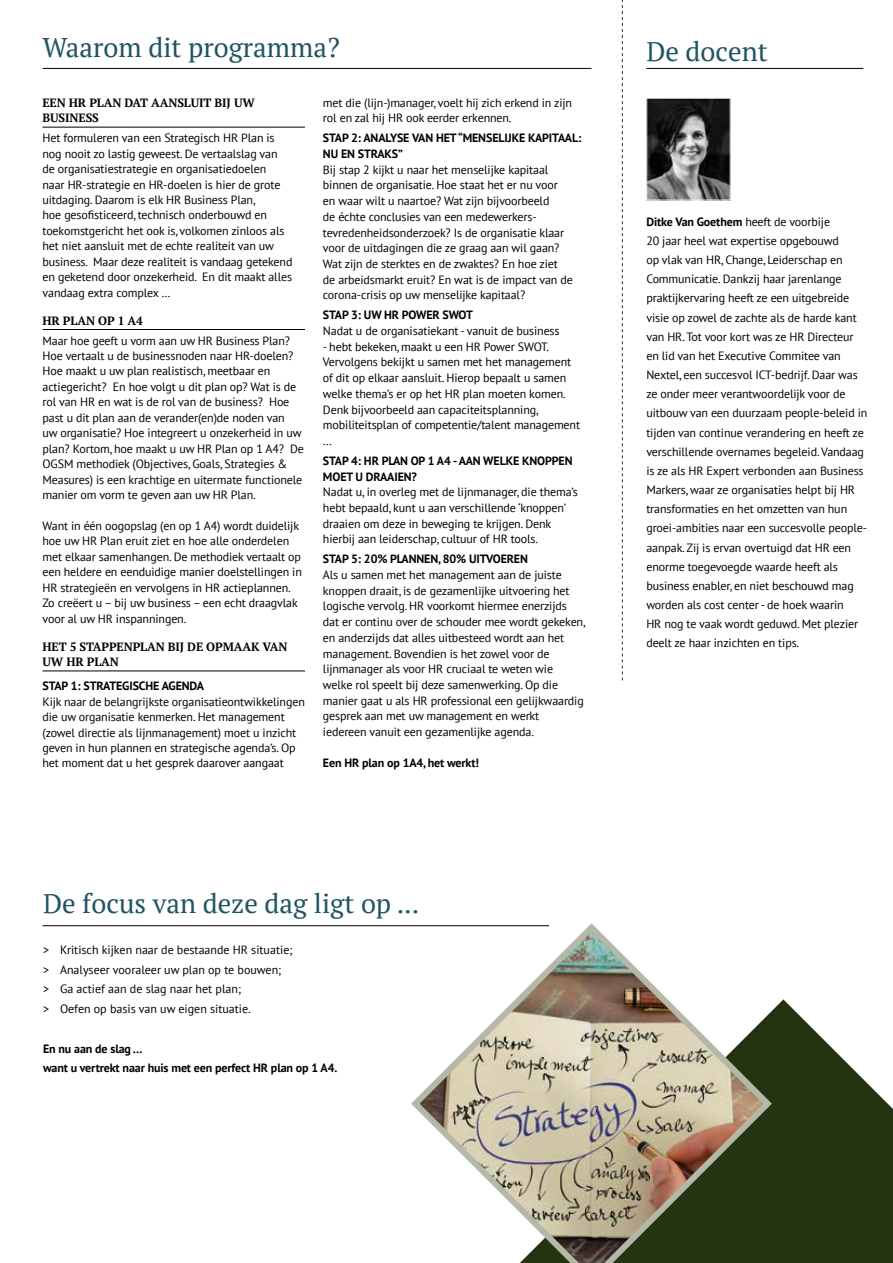
<style>
.page{position:relative;width:893px;height:1263px;background:#fff}
.page>*{position:absolute;margin:0;border:0;box-sizing:border-box;transform-origin:0 0}
.t1{font:27px "PT Serif";color:#215464}
.t2{font:12px/15.5px "PT Sans";letter-spacing:-.01em;color:#000}
.t3{font:700 12px/15.8px "PT Sans";letter-spacing:-.01em;color:#000}
.t4{font:700 12px/15.5px "PT Serif";letter-spacing:-.01em;color:#000}
.s1{font-weight:700}
</style>
<div class="page">
<svg style="left:776px;top:999px;width:117px;height:264px;fill:#233413"></svg>
<hr style="left:43px;top:68px;width:548px;height:1px;background:#000">
<hr style="left:646px;top:68px;width:217px;height:1px;background:#000">
<svg style="left:622px;top:0;width:1px;height:680px"></svg>
<hr style="left:43px;top:925px;width:506px;height:1px;background:#000">
<img style="left:407px;top:923px;width:369px;height:340px">
<hr style="left:43px;top:127px;width:262px;height:1px;background:#000">
<hr style="left:43px;top:329px;width:262px;height:1px;background:#000">
<hr style="left:43px;top:670px;width:262px;height:1px;background:#000">
<img style="left:648px;top:100px;width:81px;height:98px">
<div style="left:646px;top:98px;width:85px;height:102px;border:1px solid #fff"></div>
<h1 class="t1" style="left:43px;top:30px;width:299px">Waarom dit programma?</h1>
<h1 class="t1" style="left:646px;top:34px;width:123px">De docent</h1>
<p class="t4" style="left:43px;top:95px;width:214px">EEN HR PLAN DAT AANSLUIT BIJ UW<br>BUSINESS</p>
<p class="t2" style="left:43px;top:130px;width:251px">Het formuleren van een Strategisch HR Plan is nog nooit zo lastig geweest. De vertaalslag van de organisatiestrategie en organisatiedoelen<br>naar HR-strategie en HR-doelen is hier de grote uitdaging. Daarom is elk HR Business Plan,<br>hoe gesofisticeerd, technisch onderbouwd en toekomstgericht het ook is, volkomen zinloos als het niet aansluit met de echte realiteit van uw business. Maar deze realiteit is vandaag getekend en geketend door onzekerheid. En dit maakt alles vandaag extra complex …</p>
<p class="t4" style="left:43px;top:313px;width:102px">HR PLAN OP 1 A4</p>
<p class="t2" style="left:43px;top:332px;width:263px">Maar hoe geeft u vorm aan uw HR Business Plan?<br>Hoe vertaalt u de businessnoden naar HR-doelen?<br>Hoe maakt u uw plan realistisch, meetbaar en actiegericht? En hoe volgt u dit plan op? Wat is de rol van HR en wat is de rol van de business? Hoe past u dit plan aan de verander(en)de noden van<br>uw organisatie? Hoe integreert u onzekerheid in uw plan? Kortom, hoe maakt u uw HR Plan op 1 A4? De OGSM methodiek (Objectives, Goals, Strategies &amp; Measures) is een krachtige en uitermate functionele manier om vorm te geven aan uw HR Plan.</p>
<p class="t2" style="left:43px;top:518px;width:261px">Want in één oogopslag (en op 1 A4) wordt duidelijk hoe uw HR Plan eruit ziet en hoe alle onderdelen met elkaar samenhangen. De methodiek vertaalt op een heldere en eenduidige manier doelstellingen in HR strategieën en vervolgens in HR actieplannen.<br>Zo creëert u – bij uw business – een echt draagvlak voor al uw HR inspanningen.</p>
<p class="t4" style="left:43px;top:639px;width:246px">HET 5 STAPPENPLAN BIJ DE OPMAAK VAN<br>UW HR PLAN</p>
<p class="t3" style="left:43px;top:678px;width:163px">STAP 1: STRATEGISCHE AGENDA</p>
<p class="t2" style="left:43px;top:693px;width:264px">Kijk naar de belangrijkste organisatieontwikkelingen die uw organisatie kenmerken. Het management (zowel directie als lijnmanagement) moet u inzicht geven in hun plannen en strategische agenda’s. Op het moment dat u het gesprek daarover aangaat</p>
<p class="t2" style="left:323px;top:94px;width:251px">met die (lijn-)manager, voelt hij zich erkend in zijn rol en zal hij HR ook eerder erkennen.</p>
<p class="t3" style="left:323px;top:130px;width:260px">STAP 2: ANALYSE VAN HET “MENSELIJKE KAPITAAL:<br>NU EN STRAKS”</p>
<p class="t2" style="left:323px;top:161px;width:251px">Bij stap 2 kijkt u naar het menselijke kapitaal binnen de organisatie. Hoe staat het er nu voor en waar wilt u naartoe? Wat zijn bijvoorbeeld<br>de échte conclusies van een medewerkers&shy;tevredenheidsonderzoek? Is de organisatie klaar voor de uitdagingen die ze graag aan wil gaan?<br>Wat zijn de sterktes en de zwaktes? En hoe ziet de arbeidsmarkt eruit? En wat is de impact van de corona-crisis op uw menselijke kapitaal?</p>
<p class="t3" style="left:323px;top:307px;width:151px">STAP 3: UW HR POWER SWOT</p>
<p class="t2" style="left:323px;top:323px;width:238px">Nadat u de organisatiekant - vanuit de business</p>
<p class="t2" style="left:323px;top:338px;width:259px">- hebt bekeken, maakt u een HR Power SWOT.<br>Vervolgens bekijkt u samen met het management of dit op elkaar aansluit. Hierop bepaalt u samen welke thema’s er op het HR plan moeten komen.<br>Denk bijvoorbeeld aan capaciteitsplanning, mobiliteitsplan of competentie/talent management …</p>
<p class="t3" style="left:323px;top:452px;width:251px">STAP 4: HR PLAN OP 1 A4 - AAN WELKE KNOPPEN<br>MOET U DRAAIEN?</p>
<p class="t2" style="left:323px;top:484px;width:257px">Nadat u, in overleg met de lijnmanager, die thema’s hebt bepaald, kunt u aan verschillende ‘knoppen’ draaien om deze in beweging te krijgen. Denk hierbij aan leiderschap, cultuur of HR tools.</p>
<p class="t3" style="left:323px;top:551px;width:206px">STAP 5: 20% PLANNEN, 80% UITVOEREN</p>
<p class="t2" style="left:323px;top:567px;width:264px">Als u samen met het management aan de juiste knoppen draait, is de gezamenlijke uitvoering het logische vervolg. HR voorkomt hiermee enerzijds dat er continu over de schouder mee wordt gekeken, en anderzijds dat alles uitbesteed wordt aan het management. Bovendien is het zowel voor de lijnmanager als voor HR cruciaal te weten wie welke rol speelt bij deze samenwerking. Op die manier gaat u als HR professional een gelijkwaardig gesprek aan met uw management en werkt iedereen vanuit een gezamenlijke agenda.</p>
<p class="t3" style="left:323px;top:755px;width:158px">Een HR plan op 1A4, het werkt!</p>
<h1 class="t1" style="left:43px;top:886px;width:378px">De focus van deze dag ligt op ...</h1>
<p class="t2" style="left:43px;top:939px;width:251px;line-height:19.8px">&gt; Kritisch kijken naar de bestaande HR situatie; &gt; Analyseer vooraleer uw plan op te bouwen;<br>&gt; Ga actief aan de slag naar het plan;<br>&gt; Oefen op basis van uw eigen situatie.</p>
<p class="t3" style="left:43px;top:1038px;width:296px;line-height:19.8px">En nu aan de slag …<br>want u vertrekt naar huis met een perfect HR plan op 1 A4.</p>
<p class="t2" style="left:646px;top:212px;width:223px;line-height:19.2px"><span class="s1">Ditke Van Goethem</span> heeft de voorbije<br>20 jaar heel wat expertise opgebouwd<br>op vlak van HR, Change, Leiderschap en Communicatie. Dankzij haar jarenlange praktijkervaring heeft ze een uitgebreide visie op zowel de zachte als de harde kant van HR. Tot voor kort was ze HR Directeur en lid van het Executive Commitee van Nextel, een succesvol ICT-bedrijf. Daar was ze onder meer verantwoordelijk voor de uitbouw van een duurzaam people-beleid in tijden van continue verandering en heeft ze verschillende overnames begeleid. Vandaag is ze als HR Expert verbonden aan Business Markers, waar ze organisaties helpt bij HR transformaties en het omzetten van hun groei-ambities naar een succesvolle people&shy;aanpak. Zij is ervan overtuigd dat HR een enorme toegevoegde waarde heeft als business enabler, en niet beschouwd mag worden als cost center - de hoek waarin<br>HR nog te vaak wordt geduwd. Met plezier deelt ze haar inzichten en tips.</p>
</div>
